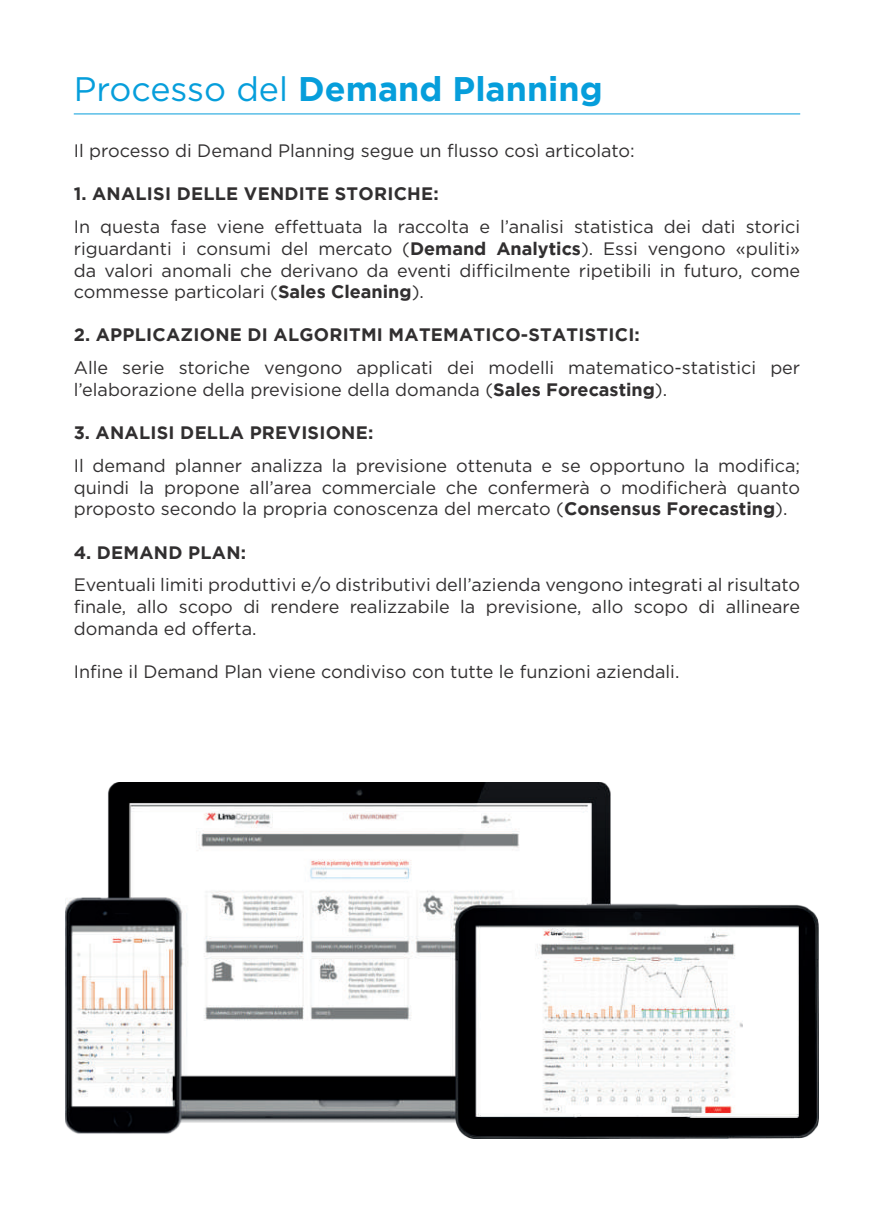
<style>
.page{position:relative;width:874px;height:1225px;background:#fff}
.page>*{position:absolute;margin:0;border:0;box-sizing:border-box;transform-origin:0 0}
.t1{font:700 34px "Gotham";color:#069edb}
.t2{font:18px/21.6px "Gotham";color:#312f30;text-align:justify}
.t3{font:700 18px "Gotham";letter-spacing:.015em;color:#312f30}
.s1{font-weight:400}
.s2{font-weight:700}
</style>
<div class="page">
<img style="left:65px;top:782px;width:752px;height:356px">
<hr style="left:74px;top:113px;width:725px;height:1px;background:#069edb">
<h1 class="t1" style="left:74px;top:69px;width:530px"><span class="s1">Processo del</span> Demand Planning</h1>
<p class="t2" style="left:74px;top:140px;width:562px">Il processo di Demand Planning segue un flusso così articolato:</p>
<p class="t3" style="left:74px;top:184px;width:366px">1. ANALISI DELLE VENDITE STORICHE:</p>
<p class="t2" style="left:74px;top:216px;width:727px">In questa fase viene effettuata la raccolta e l’analisi statistica dei dati storici riguardanti i consumi del mercato (<span class="s2">Demand Analytics</span>). Essi vengono «puliti» da valori anomali che derivano da eventi difficilmente ripetibili in futuro, come commesse particolari (<span class="s2">Sales Cleaning</span>).</p>
<p class="t3" style="left:74px;top:324px;width:567px">2. APPLICAZIONE DI ALGORITMI MATEMATICO-STATISTICI:</p>
<p class="t2" style="left:74px;top:357px;width:727px">Alle serie storiche vengono applicati dei modelli matematico-statistici per l’elaborazione della previsione della domanda (<span class="s2">Sales Forecasting</span>).</p>
<p class="t3" style="left:74px;top:422px;width:301px">3. ANALISI DELLA PREVISIONE:</p>
<p class="t2" style="left:74px;top:454px;width:727px">Il demand planner analizza la previsione ottenuta e se opportuno la modifica; quindi la propone all’area commerciale che confermerà o modificherà quanto proposto secondo la propria conoscenza del mercato (<span class="s2">Consensus Forecasting</span>).</p>
<p class="t3" style="left:74px;top:542px;width:174px">4. DEMAND PLAN:</p>
<p class="t2" style="left:74px;top:574px;width:727px">Eventuali limiti produttivi e/o distributivi dell’azienda vengono integrati al risultato finale, allo scopo di rendere realizzabile la previsione, allo scopo di allineare domanda ed offerta.</p>
<p class="t2" style="left:74px;top:660px;width:607px">Infine il Demand Plan viene condiviso con tutte le funzioni aziendali.</p>
</div>
